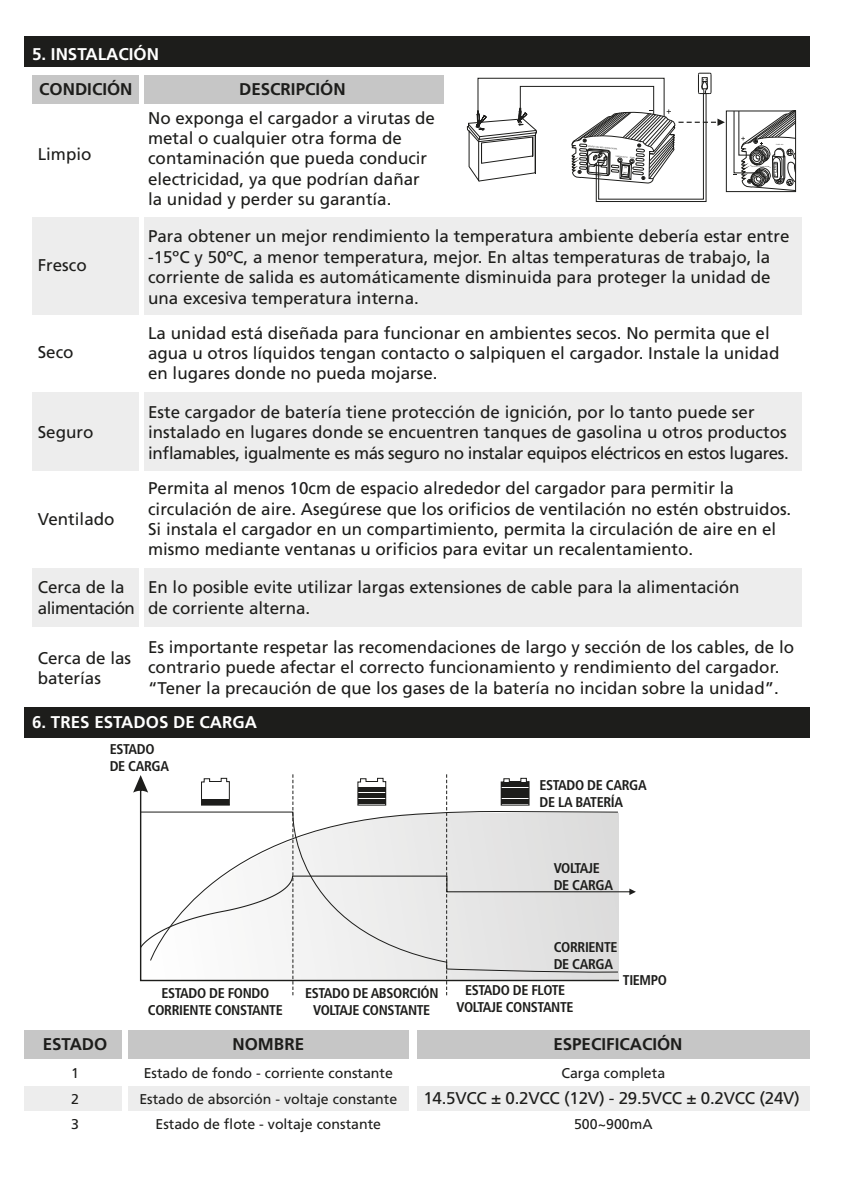
<style>
.page{position:relative;width:842px;height:1191px;background:#fff}
.page>*{position:absolute;margin:0;border:0;box-sizing:border-box;transform-origin:0 0}
.t1{font:17px/20.4px "Frutiger LT Std";color:#1d1d1b}
.t2{font:700 17px "Frutiger LT Std";color:#1d1d1b}
.t3{font:700 17px "Frutiger LT Std";color:#fff}
.t4{font:17px/20.4px "Frutiger LT Std";letter-spacing:-.03em;color:#1d1d1b}
.t5{font:700 condensed 14.2px/17px "Frutiger LT Std";letter-spacing:-.025em;color:#1d1d1b}
.t6{font:14.2px "Frutiger LT Std";color:#1d1d1b}
.t7{font:4.2px "Arial";color:#1d1d1b;scale:1.29 1}
</style>
<div class="page">
<div style="left:24px;top:36px;width:786px;height:31px;background:#1d1d1b"></div>
<div style="left:24px;top:707px;width:786px;height:30px;background:#1d1d1b"></div>
<div style="left:726px;top:111px;width:70px;height:81px;border:1px solid #1d1d1b"></div>
<svg style="left:733px;top:110px;width:62px;height:82px"></svg>
<svg style="left:467px;top:73px;width:258px;height:129px"></svg>
<div style="left:32px;top:76px;width:107px;height:28px;background:#c6c6c6"></div>
<div style="left:144px;top:76px;width:300px;height:28px;background:#c6c6c6"></div>
<div style="left:32px;top:217px;width:107px;height:97px;background:#ededed"></div>
<div style="left:144px;top:217px;width:658px;height:97px;background:#ededed"></div>
<div style="left:32px;top:392px;width:107px;height:79px;background:#ededed"></div>
<div style="left:144px;top:392px;width:658px;height:79px;background:#ededed"></div>
<div style="left:32px;top:568px;width:107px;height:59px;background:#ededed"></div>
<div style="left:144px;top:568px;width:658px;height:59px;background:#ededed"></div>
<div style="left:24px;top:1030px;width:98px;height:28px;background:#c6c6c6"></div>
<div style="left:128px;top:1030px;width:280px;height:28px;background:#c6c6c6"></div>
<div style="left:417px;top:1030px;width:393px;height:28px;background:#c6c6c6"></div>
<div style="left:24px;top:1086px;width:98px;height:24px;background:#ededed"></div>
<div style="left:128px;top:1086px;width:280px;height:24px;background:#ededed"></div>
<div style="left:417px;top:1086px;width:393px;height:24px;background:#ededed"></div>
<svg style="left:140px;top:774px;width:496px;height:221px"></svg>
<hr style="left:501px;top:782px;width:28px;height:4px;background:#1d1d1b">
<p class="t3" style="left:32px;top:45px;width:128px">5. INSTALACIÓN</p>
<p class="t2" style="left:39px;top:80px;width:95px">CONDICIÓN</p>
<p class="t2" style="left:239px;top:80px;width:108px">DESCRIPCIÓN</p>
<p class="t1" style="left:38px;top:144px;width:55px">Limpio</p>
<p class="t1" style="left:148px;top:108px;width:288px">No exponga el cargador a virutas de metal o cualquier otra forma de contaminación que pueda conducir electricidad, ya que podrían dañar la unidad y perder su garantía.</p>
<p class="t7" style="left:773px;top:177px;width:14px;rotate:-90deg">FUSE</p>
<p class="t1" style="left:38px;top:255px;width:51px">Fresco</p>
<p class="t1" style="left:38px;top:342px;width:37px">Seco</p>
<p class="t1" style="left:38px;top:422px;width:57px">Seguro</p>
<p class="t1" style="left:38px;top:509px;width:78px">Ventilado</p>
<p class="t1" style="left:148px;top:226px;width:643px">Para obtener un mejor rendimiento la temperatura ambiente debería estar entre -15ºC y 50ºC, a menor temperatura, mejor. En altas temperaturas de trabajo, la corriente de salida es automáticamente disminuida para proteger la unidad de una excesiva temperatura interna.</p>
<p class="t1" style="left:148px;top:323px;width:633px">La unidad está diseñada para funcionar en ambientes secos. No permita que el agua u otros líquidos tengan contacto o salpiquen el cargador. Instale la unidad en lugares donde no pueda mojarse.</p>
<p class="t1" style="left:148px;top:402px;width:642px">Este cargador de batería tiene protección de ignición, por lo tanto puede ser instalado en lugares donde se encuentren tanques de gasolina u otros productos inflamables, igualmente es más seguro no instalar equipos eléctricos en estos lugares.</p>
<p class="t1" style="left:148px;top:478px;width:645px">Permita al menos 10cm de espacio alrededor del cargador para permitir la circulación de aire. Asegúrese que los orificios de ventilación no estén obstruidos.<br>Si instala el cargador en un compartimiento, permita la circulación de aire en el mismo mediante ventanas u orificios para evitar un recalentamiento.</p>
<p class="t4" style="left:38px;top:577px;width:99px">Cerca de la alimentación</p>
<p class="t1" style="left:148px;top:577px;width:593px">En lo posible evite utilizar largas extensiones de cable para la alimentación de corriente alterna.</p>
<p class="t1" style="left:38px;top:648px;width:95px">Cerca de las baterías</p>
<p class="t1" style="left:148px;top:637px;width:648px">Es importante respetar las recomendaciones de largo y sección de los cables, de lo contrario puede afectar el correcto funcionamiento y rendimiento del cargador. “Tener la precaución de que los gases de la batería no incidan sobre la unidad”.</p>
<p class="t3" style="left:32px;top:713px;width:226px">6. TRES ESTADOS DE CARGA</p>
<p class="t5" style="left:110px;top:740px;width:61px">ESTADO<br>DE CARGA</p>
<p class="t5" style="left:148px;top:984px;width:136px;text-align:center">ESTADO DE FONDO<br>CORRIENTE CONSTANTE</p>
<p class="t5" style="left:539px;top:776px;width:109px">ESTADO DE CARGA<br>DE LA BATERÍA</p>
<p class="t5" style="left:554px;top:859px;width:61px">VOLTAJE<br>DE CARGA</p>
<p class="t5" style="left:554px;top:938px;width:65px">CORRIENTE<br>DE CARGA</p>
<p class="t5" style="left:305px;top:984px;width:135px;text-align:center">ESTADO DE ABSORCIÓN<br>VOLTAJE CONSTANTE</p>
<p class="t5" style="left:457px;top:982px;width:119px;text-align:center">ESTADO DE FLOTE<br>VOLTAJE CONSTANTE</p>
<p class="t5" style="left:623px;top:971px;width:46px">TIEMPO</p>
<p class="t2" style="left:43px;top:1035px;width:66px">ESTADO</p>
<p class="t2" style="left:232px;top:1035px;width:73px">NOMBRE</p>
<p class="t2" style="left:553px;top:1035px;width:131px">ESPECIFICACIÓN</p>
<p class="t6" style="left:71px;top:1065px;width:9px">1</p>
<p class="t6" style="left:144px;top:1065px;width:251px">Estado de fondo - corriente constante</p>
<p class="t6" style="left:561px;top:1065px;width:105px">Carga completa</p>
<p class="t6" style="left:71px;top:1091px;width:9px">2</p>
<p class="t6" style="left:139px;top:1091px;width:259px">Estado de absorción - voltaje constante</p>
<p class="t1" style="left:423px;top:1088px;width:378px">14.5VCC ± 0.2VCC (12V) - 29.5VCC ± 0.2VCC (24V)</p>
<p class="t6" style="left:71px;top:1116px;width:9px">3</p>
<p class="t6" style="left:156px;top:1116px;width:227px">Estado de flote - voltaje constante</p>
<p class="t6" style="left:574px;top:1116px;width:80px">500~900mA</p>
</div>
